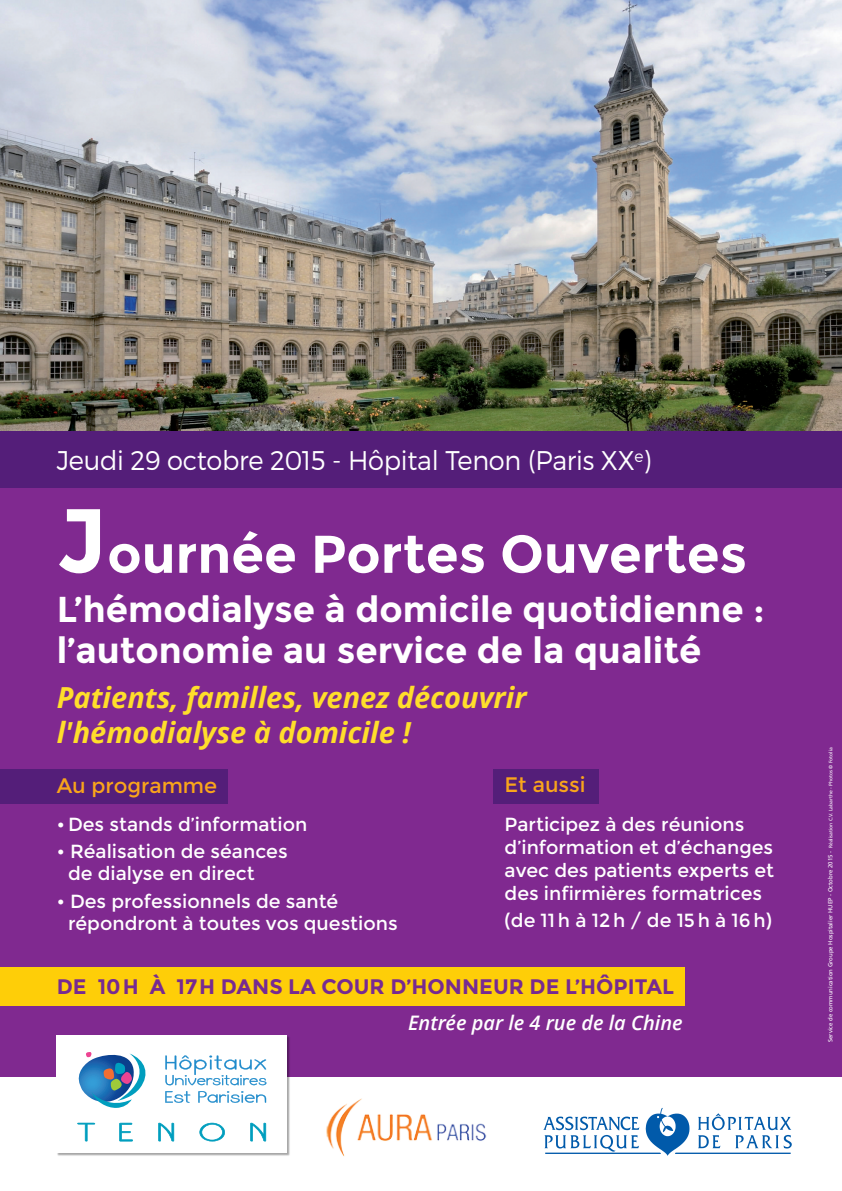
<style>
.page{position:relative;width:842px;height:1191px;background:#802990}
.page>*{position:absolute;margin:0;border:0;box-sizing:border-box;transform-origin:0 0}
.t1{font:700 53px "Montserrat";color:#fff}
.t2{font:700 36px/41px "Montserrat";color:#fff}
.t3{font:italic 700 29px/35px "Open Sans";color:#ffde2b}
.t4{font:300 27px "Montserrat";letter-spacing:-.01em;color:#fff;scale:.95 1}
.t5{font:700 21px "Montserrat";color:#772a91}
.t6{font:21px "Montserrat";color:#f9a51b}
.t7{font:italic 600 20px "Open Sans";color:#fff}
.t8{font:19px/23px "Montserrat";color:#fff}
.t9{font:6px "Frutiger";color:#fff}
.s1{font-size:91px}
.s2{font-size:5px}
</style>
<div class="page">
<div style="left:0;top:1077px;width:842px;height:114px;background:#fff"></div>
<img style="left:543px;top:1107px;width:249px;height:49px">
<img style="left:56px;top:1035px;width:234px;height:121px">
<div style="left:57px;top:1035px;width:230px;height:118px;background:#fff"></div>
<svg style="left:165px;top:1055px;width:101px;height:48px"></svg>
<svg style="left:77px;top:1122px;width:18px;height:19px"></svg>
<svg style="left:119px;top:1122px;width:14px;height:19px"></svg>
<svg style="left:158px;top:1122px;width:16px;height:19px"></svg>
<svg style="left:199px;top:1122px;width:26px;height:19px"></svg>
<svg style="left:250px;top:1122px;width:16px;height:19px"></svg>
<svg style="left:78px;top:1052px;width:68px;height:56px"></svg>
<img style="left:0;top:0;width:842px;height:431px">
<img style="left:326px;top:1098px;width:161px;height:58px">
<div style="left:0;top:431px;width:842px;height:57px;background:#541e79"></div>
<div style="left:0;top:770px;width:228px;height:34px;background:#541e79"></div>
<div style="left:493px;top:769px;width:105px;height:34px;background:#541e79"></div>
<div style="left:0;top:967px;width:684px;height:38px;background:#fece08"></div>
<h3 class="t4" style="left:57px;top:450px;width:627px">Jeudi 29 octobre 2015 - Hôpital Tenon (Paris XX<sup>e</sup>)</h3>
<h1 class="t1" style="left:57px;top:521px;width:692px"><span class="s1">J</span>ournée portes ouvertes</h1>
<h2 class="t2" style="left:57px;top:588px;width:709px">l’hémodialyse à domicile quotidienne : l’autonomie au service de la qualité</h2>
<h3 class="t3" style="left:57px;top:679px;width:471px">Patients, familles, venez découvrir l'hémodialyse à domicile !</h3>
<p class="t6" style="left:57px;top:772px;width:162px">Au programme</p>
<p class="t8" style="left:57px;top:812px;width:252px">• Des stands d’information</p>
<p class="t8" style="left:68px;top:840px;width:221px;line-height:22px;text-indent:-11px">• Réalisation de séances de dialyse en direct</p>
<p class="t8" style="left:68px;top:890px;width:331px;line-height:22px;text-indent:-11px">• Des professionnels de santé répondront à toutes vos questions</p>
<p class="t6" style="left:505px;top:772px;width:82px">Et aussi</p>
<p class="t8" style="left:505px;top:813px;width:271px">Participez à des réunions d’information et d’échanges avec des patients experts et des infirmières formatrices</p>
<p class="t8" style="left:505px;top:909px;width:269px">(de 11h à 12h / de 15h à 16h)</p>
<p class="t5" style="left:57px;top:974px;width:619px">De 10h à 17h Dans la Cour D’honneur De l’hôpital</p>
<p class="t7" style="left:408px;top:1009px;width:276px">Entrée par le 4 rue de la Chine</p>
<p class="t9" style="left:828px;top:1042px;width:296px;rotate:-90deg">Service de communication Groupe Hospitalier HUEP - Octobre 2015 - <span class="s2">Réalisation C.V. Labarthe - Photos © Fotolia</span></p>
</div>
